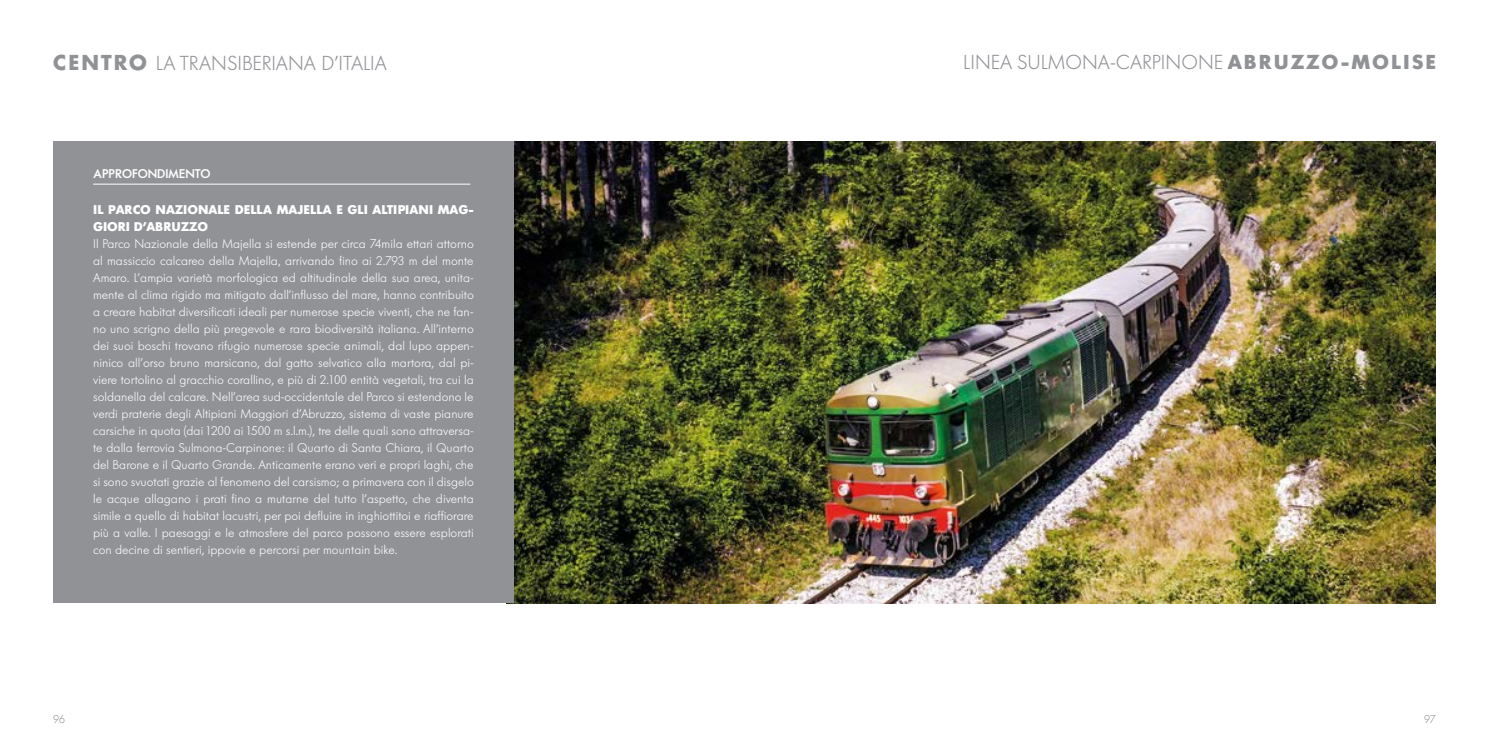
<style>
.page{position:relative;width:1489px;height:745px;background:#fff}
.page>*{position:absolute;margin:0;border:0;box-sizing:border-box;transform-origin:0 0}
.t1{font:300 20px "Futura Serie BQ";color:#919296}
.t2{font:300 12.5px/17px "Futura Serie BQ";color:#fff;text-align:justify}
.t3{font:700 12.5px/17px "Futura Serie BQ";color:#fff}
.t4{font:500 12.5px "Futura Serie BQ";color:#fff}
.t5{font:300 11.25px "Futura BQ";color:#919296}
.s1{font-family:"Futura Std";font-weight:700}
.s2{font-weight:700}
</style>
<div class="page">
<img style="left:513px;top:141px;width:922px;height:461px">
<div style="left:53px;top:141px;width:460px;height:461px;background:#919296"></div>
<hr style="left:93px;top:184px;width:377px;height:1px;background:#fff">
<h1 class="t1" style="left:53px;top:51px;width:335px"><span class="s1">CENTRO</span> LA TRANSIBERIANA D’ITALIA</h1>
<p class="t4" style="left:93px;top:166px;width:119px">APPROFONDIMENTO</p>
<p class="t3" style="left:93px;top:201px;width:382px">IL PARCO NAZIONALE DELLA MAJELLA E GLI ALTIPIANI MAG-<br>GIORI D’ABRUZZO</p>
<p class="t2" style="left:93px;top:235px;width:382px">Il Parco Nazionale della Majella si estende per circa 74mila ettari attorno al massiccio calcareo della Majella, arrivando fino ai 2.793 m del monte Amaro. L’ampia varietà morfologica ed altitudinale della sua area, unita&shy;mente al clima rigido ma mitigato dall’influsso del mare, hanno contribuito a creare habitat diversificati ideali per numerose specie viventi, che ne fan&shy;no uno scrigno della più pregevole e rara biodiversità italiana. All’interno dei suoi boschi trovano rifugio numerose specie animali, dal lupo appen&shy;ninico all’orso bruno marsicano, dal gatto selvatico alla martora, dal pi&shy;viere tortolino al gracchio corallino, e più di 2.100 entità vegetali, tra cui la soldanella del calcare. Nell’area sud-occidentale del Parco si estendono le verdi praterie degli Altipiani Maggiori d’Abruzzo, sistema di vaste pianure carsiche in quota (dai 1200 ai 1500 m s.l.m.), tre delle quali sono attraversa&shy;te dalla ferrovia Sulmona-Carpinone: il Quarto di Santa Chiara, il Quarto del Barone e il Quarto Grande. Anticamente erano veri e propri laghi, che si sono svuotati grazie al fenomeno del carsismo; a primavera con il disgelo le acque allagano i prati fino a mutarne del tutto l’aspetto, che diventa simile a quello di habitat lacustri, per poi defluire in inghiottitoi e riaffiorare più a valle. I paesaggi e le atmosfere del parco possono essere esplorati con decine di sentieri, ippovie e percorsi per mountain bike.</p>
<h1 class="t1" style="left:963px;top:51px;width:474px">LINEA SULMONA-CARPINONE <span class="s2">ABRUZZO-MOLISE</span></h1>
<p class="t5" style="left:53px;top:711px;width:13px">96</p>
<p class="t5" style="left:1424px;top:711px;width:13px">97</p>
</div>
